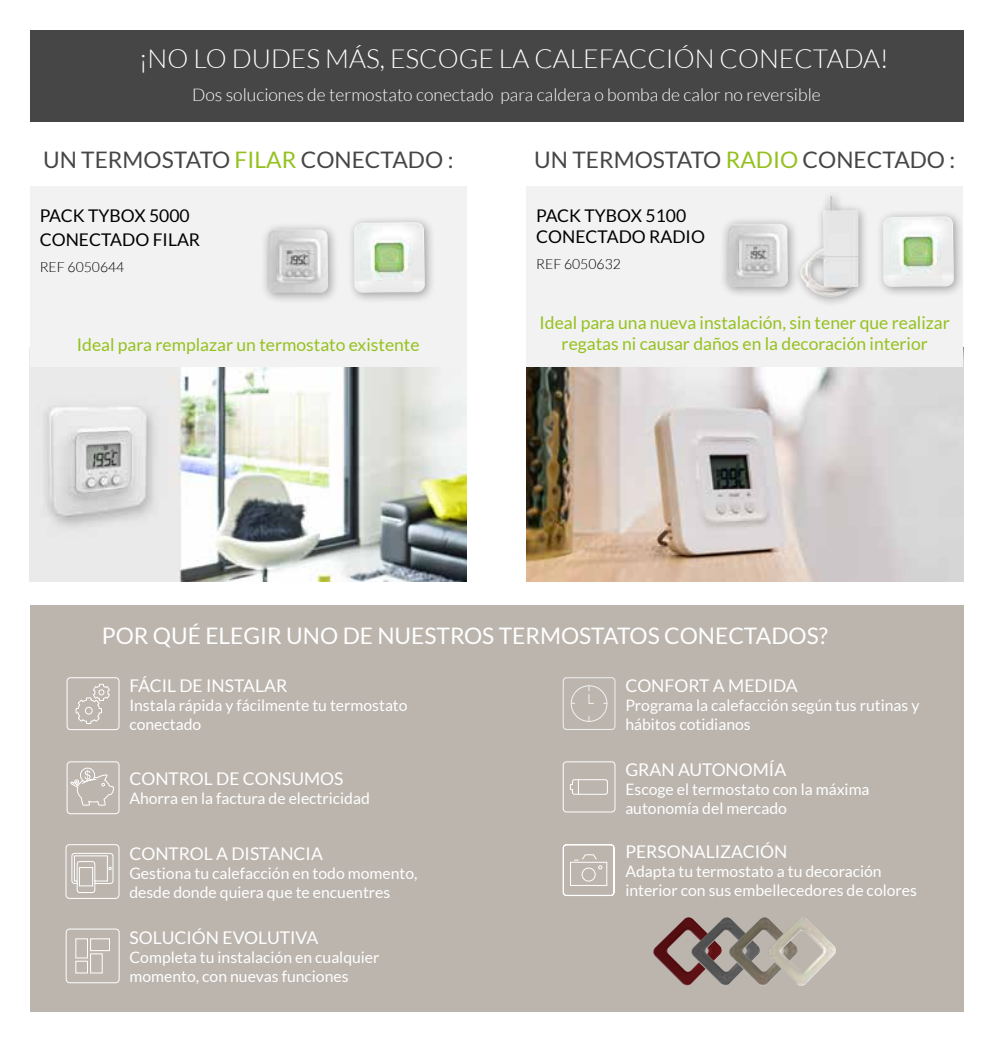
<style>
.page{position:relative;width:993px;height:1042px;background:#fff}
.page>*{position:absolute;margin:0;border:0;box-sizing:border-box;transform-origin:0 0}
.t1{font:300 26.25px "Lato";color:#fff}
.t2{font:22.75px "Lato";color:#474647}
.t3{font:22.75px "Lato";color:#fff}
.t4{font:17.5px/21px "Lato";color:#95c11f;text-align:center}
.t5{font:17.5px "Lato";color:#fff}
.t6{font:300 17.5px "Lato";color:#fff}
.t7{font:17.5px/23.1px "Lato";color:#000}
.t8{font:15.75px/18.9px "Lato";color:#fff}
.t9{font:300 14px "Lato";color:#000}
.s1{color:#95c11f}
</style>
<div class="page">
<img style="left:30px;top:366px;width:436px;height:216px">
<img style="left:526px;top:366px;width:436px;height:216px">
<div style="left:30px;top:30px;width:932px;height:92px;background:#474647"></div>
<div style="left:30px;top:605px;width:932px;height:407px;background:#bbb5ad"></div>
<div style="left:67px;top:677px;width:52px;height:53px;border:1px solid #fff;border-radius:3px"></div>
<svg style="left:75px;top:683px;width:35px;height:41px"></svg>
<div style="left:67px;top:761px;width:52px;height:53px;border:1px solid #fff;border-radius:3px"></div>
<svg style="left:70px;top:767px;width:44px;height:39px"></svg>
<svg style="left:65px;top:928px;width:55px;height:55px"></svg>
<div style="left:562px;top:677px;width:53px;height:53px;border:1px solid #f2f2f2;border-radius:3px"></div>
<div style="left:570px;top:685px;width:37px;height:37px;border:1px solid #f2f2f2;border-radius:50%"></div>
<svg style="left:588px;top:686px;width:6px;height:18px"></svg>
<svg style="left:65px;top:844px;width:55px;height:55px"></svg>
<div style="left:562px;top:761px;width:53px;height:51px;border:1px solid #fff;border-radius:3px"></div>
<svg style="left:562px;top:844px;width:52px;height:52px"></svg>
<img style="left:653px;top:917px;width:37px;height:69px">
<img style="left:690px;top:917px;width:37px;height:69px">
<img style="left:727px;top:917px;width:38px;height:69px">
<img style="left:765px;top:917px;width:71px;height:69px">
<div style="left:30px;top:186px;width:436px;height:180px;background:#f2f2f2"></div>
<div style="left:526px;top:186px;width:436px;height:180px;background:#f2f2f2"></div>
<div style="left:259px;top:222px;width:80px;height:82px;background:#000;opacity:.35"></div>
<img style="left:267px;top:230px;width:61px;height:63px">
<div style="left:719px;top:216px;width:80px;height:82px;background:#000;opacity:.35"></div>
<img style="left:726px;top:224px;width:61px;height:63px">
<div style="left:792px;top:188px;width:77px;height:120px;background:#000;opacity:.35"></div>
<img style="left:800px;top:195px;width:58px;height:102px">
<div style="left:875px;top:208px;width:89px;height:90px;background:#000;opacity:.35"></div>
<img style="left:882px;top:216px;width:71px;height:71px">
<div style="left:346px;top:214px;width:89px;height:90px;background:#000;opacity:.35"></div>
<img style="left:354px;top:222px;width:70px;height:71px">
<svg style="left:570px;top:779px;width:38px;height:16px"></svg>
<h1 class="t1" style="left:139px;top:44px;width:750px">¡NO LO DUDES MÁS, ESCOGE LA CALEFACCIÓN CONECTADA!</h1>
<p class="t6" style="left:192px;top:86px;width:630px">Dos soluciones de termostato conectado para caldera o bomba de calor no reversible</p>
<h2 class="t2" style="left:43px;top:147px;width:411px">UN TERMOSTATO <span class="s1">FILAR</span> CONECTADO :</h2>
<h2 class="t2" style="left:534px;top:147px;width:422px">UN TERMOSTATO <span class="s1">RADIO</span> CONECTADO :</h2>
<p class="t7" style="left:40px;top:204px;width:162px">PACK TYBOX 5000<br>CONECTADO FILAR</p>
<p class="t9" style="left:40px;top:260px;width:86px">REF 6050644</p>
<p class="t4" style="left:77px;top:334px;width:344px">Ideal para remplazar un termostato existente</p>
<p class="t7" style="left:536px;top:205px;width:170px;line-height:21px">PACK TYBOX 5100<br>CONECTADO RADIO</p>
<p class="t9" style="left:536px;top:256px;width:86px">REF 6050632</p>
<p class="t4" style="left:539px;top:312px;width:411px">Ideal para una nueva instalación, sin tener que realizar regatas ni causar daños en la decoración interior</p>
<h2 class="t3" style="left:102px;top:623px;width:727px">POR QUÉ ELEGIR UNO DE NUESTROS TERMOSTATOS CONECTADOS?</h2>
<p class="t5" style="left:129px;top:676px;width:159px">FÁCIL DE INSTALAR</p>
<p class="t8" style="left:129px;top:695px;width:280px">Instala rápida y fácilmente tu termostato conectado</p>
<p class="t5" style="left:625px;top:676px;width:174px">CONFORT A MEDIDA</p>
<p class="t8" style="left:625px;top:695px;width:295px">Programa la calefacción según tus rutinas y hábitos cotidianos</p>
<p class="t5" style="left:625px;top:760px;width:162px">GRAN AUTONOMÍA</p>
<p class="t8" style="left:625px;top:779px;width:246px">Escoge el termostato con la máxima autonomía del mercado</p>
<p class="t5" style="left:625px;top:842px;width:163px">PERSONALIZACIÓN</p>
<p class="t8" style="left:625px;top:862px;width:293px">Adapta tu termostato a tu decoración interior con sus embellecedores de colores</p>
<p class="t5" style="left:129px;top:769px;width:216px">CONTROL DE CONSUMOS</p>
<p class="t8" style="left:129px;top:789px;width:242px">Ahorra en la factura de electricidad</p>
<p class="t5" style="left:129px;top:843px;width:195px">CONTROL A DISTANCIA</p>
<p class="t8" style="left:129px;top:863px;width:289px">Gestiona tu calefacción en todo momento, desde donde quiera que te encuentres</p>
<p class="t5" style="left:129px;top:928px;width:190px">SOLUCIÓN EVOLUTIVA</p>
<p class="t8" style="left:129px;top:947px;width:251px">Completa tu instalación en cualquier momento, con nuevas funciones</p>
</div>
